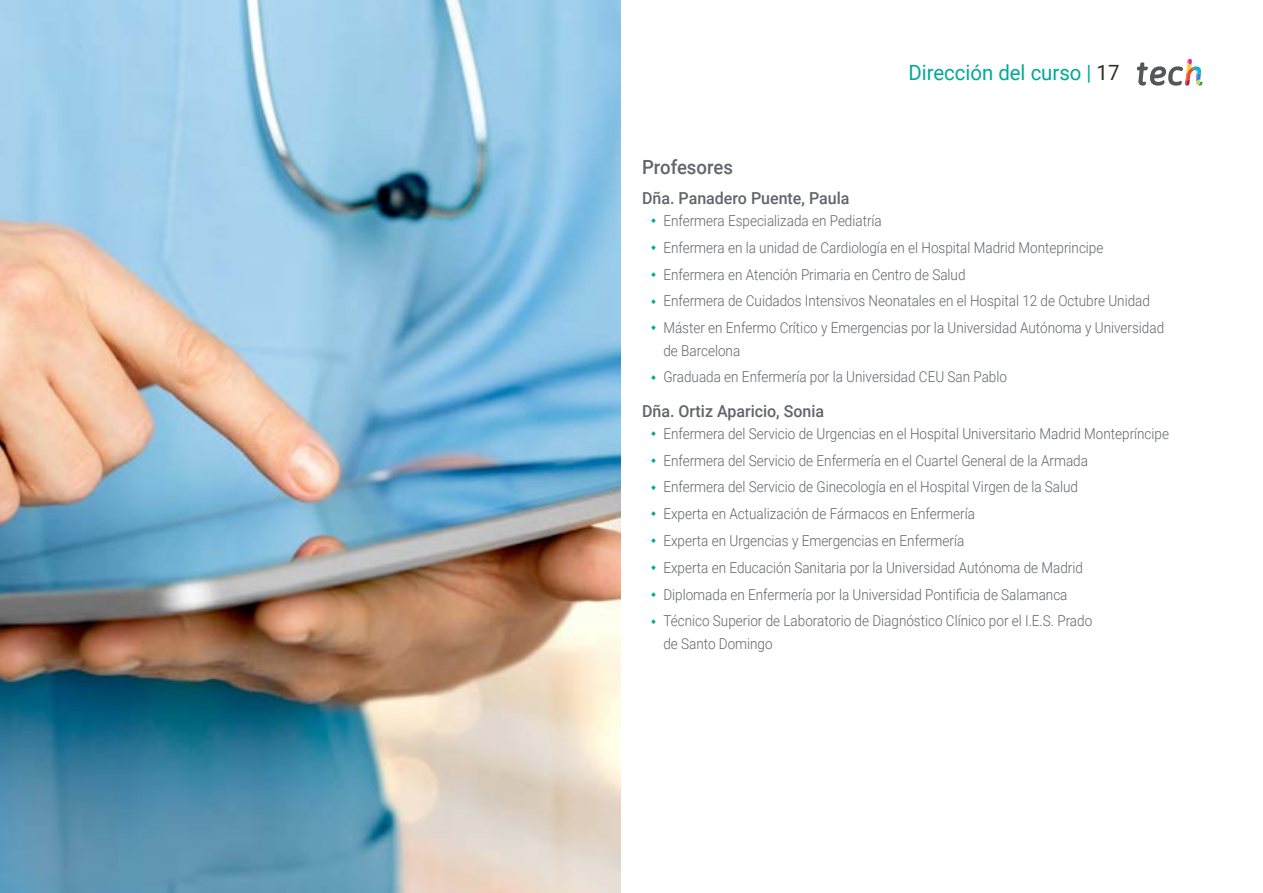
<style>
.page{position:relative;width:1263px;height:893px;background:#fff}
.page>*{position:absolute;margin:0;border:0;box-sizing:border-box;transform-origin:0 0}
.t1{font:21px "Roboto";color:#00a996}
.t2{font:500 19.5px "Roboto";color:#61646a;scale:.95 1}
.t3{font:500 16.5px "Roboto";color:#61646a}
.t4{font:300 15px/26.7px "Roboto";color:#61646a;scale:.9 1}
.s1{color:#312e20}
</style>
<div class="page">
<svg style="left:1137px;top:59px;width:65px;height:27px"></svg>
<img style="left:0;top:0;width:621px;height:893px">
<h1 class="t1" style="left:908px;top:57px;width:213px">Dirección del curso | <span class="s1">17</span></h1>
<h2 class="t2" style="left:642px;top:154px;width:97px">Profesores</h2>
<p class="t3" style="left:642px;top:186px;width:209px">Dña. Panadero Puente, Paula</p>
<p class="t4" style="left:663px;top:207px;width:558px">Enfermera Especializada en Pediatría<br>Enfermera en la unidad de Cardiología en el Hospital Madrid Monteprincipe Enfermera en Atención Primaria en Centro de Salud<br>Enfermera de Cuidados Intensivos Neonatales en el Hospital 12 de Octubre Unidad Máster en Enfermo Crítico y Emergencias por la Universidad Autónoma y Universidad</p>
<p class="t4" style="left:663px;top:336px;width:383px">de Barcelona<br>Graduada en Enfermería por la Universidad CEU San Pablo</p>
<p class="t3" style="left:642px;top:399px;width:184px">Dña. Ortiz Aparicio, Sonia</p>
<p class="t4" style="left:663px;top:420px;width:563px">Enfermera del Servicio de Urgencias en el Hospital Universitario Madrid Montepríncipe Enfermera del Servicio de Enfermería en el Cuartel General de la Armada<br>Enfermera del Servicio de Ginecología en el Hospital Virgen de la Salud<br>Experta en Actualización de Fármacos en Enfermería<br>Experta en Urgencias y Emergencias en Enfermería<br>Experta en Educación Sanitaria por la Universidad Autónoma de Madrid<br>Diplomada en Enfermería por la Universidad Pontificia de Salamanca<br>Técnico Superior de Laboratorio de Diagnóstico Clínico por el I.E.S. Prado</p>
<p class="t4" style="left:663px;top:629px;width:123px">de Santo Domingo</p>
</div>
